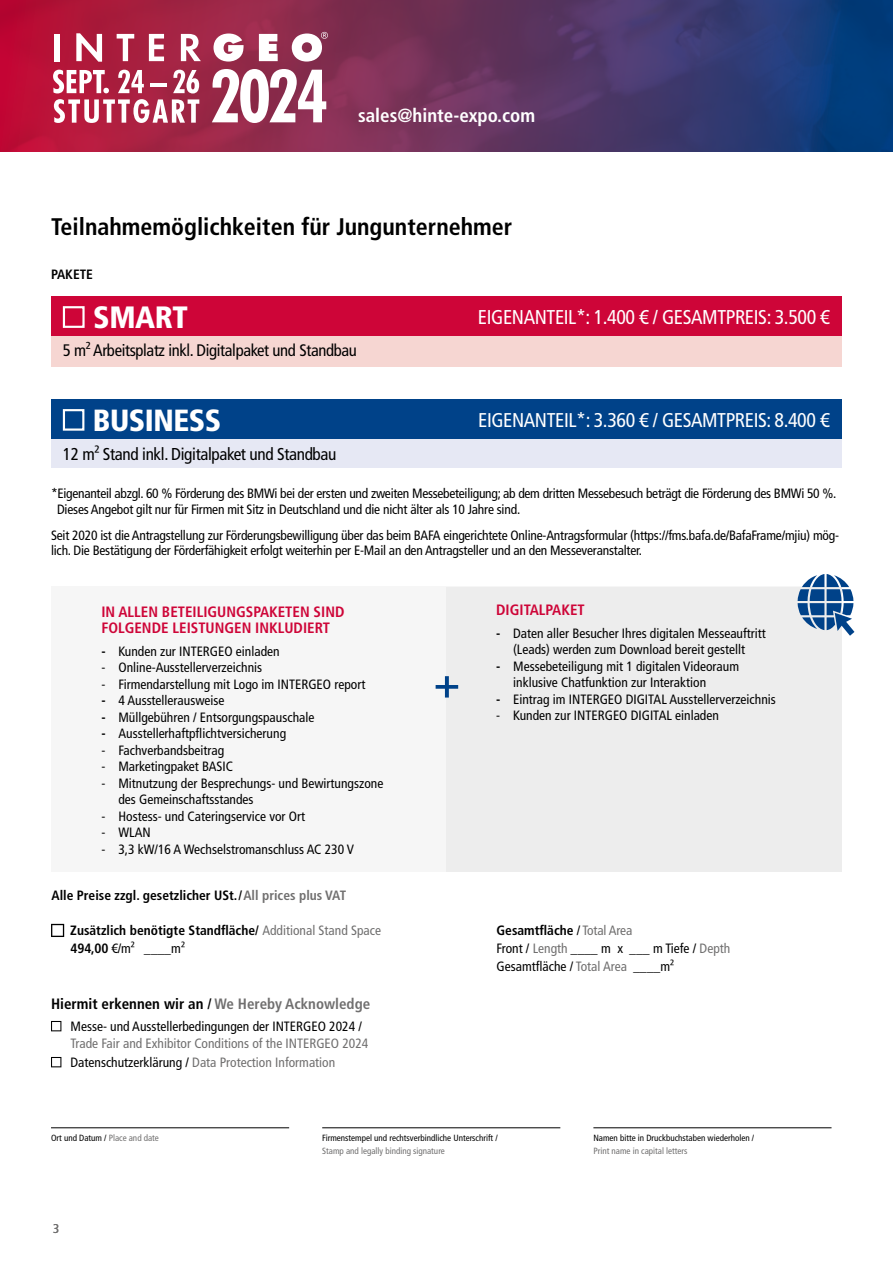
<style>
.page{position:relative;width:893px;height:1263px;background:#fff}
.page>*{position:absolute;margin:0;border:0;box-sizing:border-box;transform-origin:0 0}
.t1{font:900 condensed 30.9px "Frutiger LT Std";letter-spacing:-.015em;color:#fff}
.t2{font:900 condensed 30.6px "Frutiger LT Std";letter-spacing:-.015em;color:#fff}
.t3{font:700 condensed 24px "Frutiger LT Std";color:#000}
.t4{font:condensed 19.95px "Frutiger LT Std";letter-spacing:-.02em;color:#fff}
.t5{font:700 condensed 18.9px "Frutiger LT Std";color:#fff}
.t6{font:condensed 17.25px "Frutiger LT Std";letter-spacing:-.02em;color:#000}
.t7{font:condensed 16.65px "Frutiger LT Std";letter-spacing:-.02em;color:#000}
.t8{font:700 condensed 15px/16.5px "Frutiger LT Std";color:#ce0538}
.t9{font:700 condensed 15px "Frutiger LT Std";color:#000}
.t10{font:condensed 13.5px/16.5px "Frutiger LT Std";color:#000}
.t11{font:condensed 13.5px/16.5px "Frutiger LT Std";letter-spacing:-.02em;color:#000}
.t12{font:700 condensed 13.5px "Frutiger LT Std";color:#000}
.t13{font:condensed 13.5px/19.5px "Frutiger LT Std";color:#706f6f}
.t14{font:condensed 12.75px "Frutiger LT Std";color:#706f6f}
.t15{font:condensed 9px "Frutiger LT Std";color:#000}
.t16{font:condensed 9px "Frutiger LT Std";color:#706f6f}
.s1{font-weight:700}
.s2{color:#706f6f}
.s3{font-weight:400;color:#706f6f}
.s4{font-weight:400}
.s5{color:#000}
</style>
<div class="page">
<img style="left:0;top:0;width:893px;height:152px">
<div style="left:55px;top:34px;width:5px;height:27px;background:#fff"></div>
<svg style="left:76px;top:33px;width:26px;height:29px"></svg>
<svg style="left:117px;top:34px;width:17px;height:27px"></svg>
<svg style="left:149px;top:34px;width:15px;height:27px"></svg>
<svg style="left:181px;top:34px;width:20px;height:27px"></svg>
<svg style="left:213px;top:34px;width:31px;height:28px"></svg>
<svg style="left:259px;top:34px;width:19px;height:27px"></svg>
<svg style="left:292px;top:32px;width:36px;height:30px"></svg>
<svg style="left:212px;top:69px;width:114px;height:54px"></svg>
<svg style="left:53px;top:70px;width:56px;height:23px"></svg>
<svg style="left:118px;top:70px;width:26px;height:23px"></svg>
<hr style="left:150px;top:83px;width:17px;height:4px;background:#fff">
<svg style="left:173px;top:70px;width:26px;height:23px"></svg>
<svg style="left:54px;top:99px;width:145px;height:24px"></svg>
<div style="left:51px;top:586px;width:790px;height:286px;background:#f6f6f6"></div>
<div style="left:446px;top:587px;width:395px;height:285px;background:#ededed"></div>
<div style="left:51px;top:399px;width:791px;height:40px;background:#004289"></div>
<div style="left:51px;top:335px;width:791px;height:32px;background:#f6d6d2"></div>
<div style="left:51px;top:296px;width:791px;height:40px;background:#ce0538"></div>
<div style="left:51px;top:439px;width:791px;height:29px;background:#e6e8f4"></div>
<svg style="left:51px;top:924px;width:13px;height:13px"></svg>
<div style="left:63px;top:306px;width:22px;height:22px;border:2px solid #fff"></div>
<div style="left:63px;top:409px;width:21px;height:22px;border:2px solid #fff"></div>
<svg style="left:51px;top:1021px;width:10px;height:10px"></svg>
<svg style="left:51px;top:1057px;width:10px;height:10px"></svg>
<hr style="left:51px;top:1127px;width:238px;height:1px;background:#000">
<hr style="left:322px;top:1127px;width:238px;height:1px;background:#000">
<hr style="left:593px;top:1127px;width:238px;height:1px;background:#000">
<svg style="left:798px;top:574px;width:56px;height:62px"></svg>
<svg style="left:436px;top:676px;width:22px;height:21px"></svg>
<h3 class="t5" style="left:358px;top:104px;width:179px">sales@hinte-expo.com</h3>
<h3 class="t3" style="left:51px;top:212px;width:463px">Teilnahmemöglichkeiten für Jungunternehmer</h3>
<p class="t12" style="left:51px;top:267px;width:43px">PAKETE</p>
<h1 class="t1" style="left:93px;top:298px;width:96px">SMART</h1>
<h3 class="t4" style="left:478px;top:305px;width:353px">EIGENANTEIL*: 1.400 € / GESAMTPREIS: 3.500 €</h3>
<p class="t7" style="left:63px;top:340px;width:296px">5 m² Arbeitsplatz inkl. Digitalpaket und Standbau</p>
<h2 class="t2" style="left:93px;top:402px;width:130px">BUSINESS</h2>
<h3 class="t4" style="left:478px;top:408px;width:353px">EIGENANTEIL*: 3.360 € / GESAMTPREIS: 8.400 €</h3>
<p class="t6" style="left:63px;top:444px;width:275px">12 m² Stand inkl. Digitalpaket und Standbau</p>
<p class="t11" style="left:57px;top:485px;width:781px;text-indent:-6px">*Eigenanteil abzgl. 60 % Förderung des BMWi bei der ersten und zweiten Messebeteiligung; ab dem dritten Messebesuch beträgt die Förderung des BMWi 50 %.<br>Dieses Angebot gilt nur für Firmen mit Sitz in Deutschland und die nicht älter als 10 Jahre sind.</p>
<p class="t10" style="left:51px;top:528px;width:790px;line-height:15px">Seit 2020 ist die Antragstellung zur Förderungsbewilligung über das beim BAFA eingerichtete Online-Antragsformular (https://fms.bafa.de/BafaFrame/mjiu) mög&shy;lich. Die Bestätigung der Förderfähigkeit erfolgt weiterhin per E-Mail an den Antragsteller und an den Messeveranstalter.</p>
<p class="t8" style="left:101px;top:603px;width:245px">IN ALLEN BETEILIGUNGSPAKETEN SIND<br>FOLGENDE LEISTUNGEN INKLUDIERT</p>
<p class="t10" style="left:101px;top:643px;width:180px"><span class="s1">-</span> Kunden zur INTERGEO einladen</p>
<p class="t10" style="left:101px;top:659px;width:162px">- Online-Ausstellerverzeichnis</p>
<p class="t10" style="left:101px;top:676px;width:265px">- Firmendarstellung mit Logo im INTERGEO report</p>
<p class="t10" style="left:101px;top:692px;width:125px"><span class="s1">-</span> 4 Ausstellerausweise</p>
<p class="t10" style="left:101px;top:709px;width:214px"><span class="s1">-</span> Müllgebühren / Entsorgungspauschale</p>
<p class="t10" style="left:101px;top:725px;width:186px"><span class="s1">-</span> Ausstellerhaftpflichtversicherung</p>
<p class="t10" style="left:101px;top:742px;width:124px">- Fachverbandsbeitrag</p>
<p class="t10" style="left:101px;top:758px;width:133px">- Marketingpaket BASIC</p>
<p class="t10" style="left:118px;top:775px;width:266px;text-indent:-17px">- Mitnutzung der Besprechungs- und Bewirtungszone des Gemeinschaftsstandes</p>
<p class="t10" style="left:101px;top:808px;width:205px">- Hostess- und Cateringservice vor Ort</p>
<p class="t10" style="left:101px;top:824px;width:51px">- WLAN</p>
<p class="t10" style="left:101px;top:841px;width:254px">- 3,3 kW/16 A Wechselstromanschluss AC 230 V</p>
<p class="t12" style="left:51px;top:887px;width:296px">Alle Preise zzgl. gesetzlicher USt./<span class="s2">All prices plus VAT</span></p>
<p class="t8" style="left:496px;top:602px;width:90px">DIGITALPAKET</p>
<p class="t10" style="left:496px;top:625px;width:271px;text-align:center"><span class="s1">-</span> Daten aller Besucher Ihres digitalen Messeauftritt (Leads) werden zum Download bereit gestellt</p>
<p class="t10" style="left:513px;top:658px;width:227px;text-indent:-17px"><span class="s1">-</span> Messebeteiligung mit 1 digitalen Videoraum inklusive Chatfunktion zur Interaktion</p>
<p class="t10" style="left:496px;top:691px;width:281px"><span class="s1">-</span> Eintrag im INTERGEO DIGITAL Ausstellerverzeichnis</p>
<p class="t10" style="left:496px;top:707px;width:224px">- Kunden zur INTERGEO DIGITAL einladen</p>
<p class="t12" style="left:70px;top:922px;width:312px">Zusätzlich benötigte Standfläche/ <span class="s3">Additional Stand Space</span></p>
<p class="t12" style="left:497px;top:922px;width:137px">Gesamtfläche <span class="s4">/</span> <span class="s3">Total Area</span></p>
<p class="t10" style="left:71px;top:940px;width:116px"><span class="s1">494,00</span> €/m² ____m²</p>
<p class="t10" style="left:497px;top:939px;width:235px;line-height:18px">Front / <span class="s2">Length</span> ____ m x ___ m Tiefe / <span class="s2">Depth<br></span>Gesamtfläche / <span class="s2">Total Area</span> ____m²</p>
<p class="t9" style="left:51px;top:995px;width:321px">Hiermit erkennen wir an / <span class="s2">We Hereby Acknowledge</span></p>
<p class="t10" style="left:71px;top:1018px;width:293px">Messe- und Ausstellerbedingungen der INTERGEO 2024 /</p>
<p class="t13" style="left:71px;top:1033px;width:299px">Trade Fair and Exhibitor Conditions of the INTERGEO 2024<br><span class="s5">Datenschutzerklärung /</span> Data Protection Information</p>
<p class="t15" style="left:51px;top:1132px;width:109px">Ort und Datum / <span class="s2">Place and date</span></p>
<p class="t15" style="left:322px;top:1132px;width:177px">Firmenstempel und rechtsverbindliche Unterschrift /</p>
<p class="t16" style="left:322px;top:1146px;width:124px">Stamp and legally binding signature</p>
<p class="t14" style="left:53px;top:1221px;width:8px">3</p>
<p class="t15" style="left:593px;top:1132px;width:162px">Namen bitte in Druckbuchstaben wiederholen /</p>
<p class="t16" style="left:593px;top:1146px;width:96px">Print name in capital letters</p>
</div>
